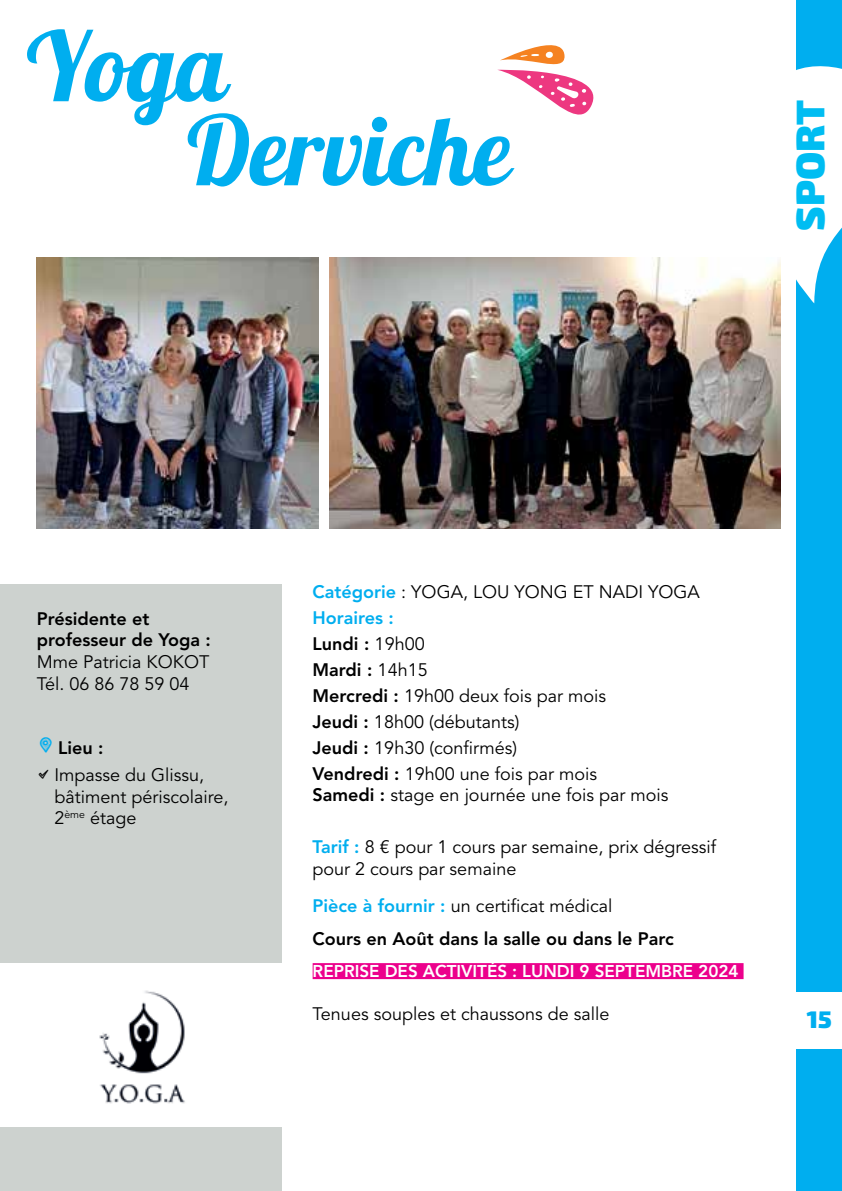
<style>
.page{position:relative;width:842px;height:1191px;background:#fff}
.page>*{position:absolute;margin:0;border:0;box-sizing:border-box;transform-origin:0 0}
.t1{font:96px/84px "Lobster 1.4";color:#00aeef}
.t2{font:900 40px "Exo 2";color:#00bdf2}
.t3{font:900 24px "Exo 2";color:#00aeef}
.t4{font:18px/26px "Avenir LT Std";color:#000}
.t5{font:800 18px/33px "Avenir LT Std";color:#000}
.t6{font:800 17px "Avenir LT Std";color:#fff}
.s1{font-weight:800;color:#00aeef}
.s2{font-weight:800}
.s3{color:#00aeef}
.s4{font-weight:400}
</style>
<div class="page">
<div style="left:797px;top:0;width:45px;height:1191px;background:#00aeef"></div>
<svg style="left:780px;top:0;width:62px;height:303px"></svg>
<div style="left:789px;top:991px;width:53px;height:57px;background:#fff"></div>
<svg style="left:497px;top:45px;width:97px;height:70px"></svg>
<div style="left:313px;top:963px;width:430px;height:16px;background:#ec008c"></div>
<div style="left:0;top:584px;width:281px;height:607px;background:#cdd2cf"></div>
<div style="left:0;top:963px;width:281px;height:164px;background:#fff"></div>
<img style="left:99px;top:990px;width:86px;height:114px">
<img style="left:329px;top:257px;width:451px;height:271px">
<img style="left:37px;top:257px;width:281px;height:271px">
<h1 class="t1" style="left:187px;top:23px;width:326px;text-indent:-161px">Yoga<br>Derviche</h1>
<h2 class="t2" style="left:786px;top:231px;width:132px;rotate:-90deg">SPORT</h2>
<p class="t5" style="left:37px;top:607px;width:175px;line-height:21.6px">Présidente et professeur de Yoga :</p>
<p class="t4" style="left:37px;top:651px;width:174px;line-height:21.6px">Mme Patricia KOKOT<br>Tél. 06 86 78 59 04</p>
<p class="t5" style="left:58px;top:731px;width:47px">Lieu :</p>
<p class="t4" style="left:54px;top:764px;width:175px;line-height:21.6px">Impasse du Glissu, bâtiment périscolaire,<br>2<sup>ème</sup> étage</p>
<p class="t4" style="left:313px;top:579px;width:389px"><span class="s1">Catégorie</span> : YOGA, LOU YONG ET NADI YOGA<br><span class="s1">Horaires :<br></span><span class="s2">Lundi :</span> 19h00<br><span class="s2">Mardi :</span> 14h15<br><span class="s2">Mercredi :</span> 19h00 deux fois par mois<br><span class="s2">Jeudi :</span> 18h00 (débutants)<br><span class="s2">Jeudi :</span> 19h30 (confirmés)<br><span class="s2">Vendredi :</span> 19h00 une fois par mois</p>
<p class="t4" style="left:313px;top:782px;width:357px"><span class="s2">Samedi :</span> stage en journée une fois par mois</p>
<p class="t4" style="left:313px;top:837px;width:405px;line-height:21.6px"><span class="s1">Tarif :</span> 8 € pour 1 cours par semaine, prix dégressif pour 2 cours par semaine</p>
<p class="t5" style="left:313px;top:889px;width:363px"><span class="s3">Pièce à fournir :</span> <span class="s4">un certificat médical<br></span>Cours en Août dans la salle ou dans le Parc</p>
<p class="t6" style="left:313px;top:961px;width:427px">REPRISE DES ACTIVITÉS : LUNDI 9 SEPTEMBRE 2024</p>
<p class="t4" style="left:313px;top:1001px;width:298px">Tenues souples et chaussons de salle</p>
<h3 class="t3" style="left:807px;top:1005px;width:26px">15</h3>
</div>
